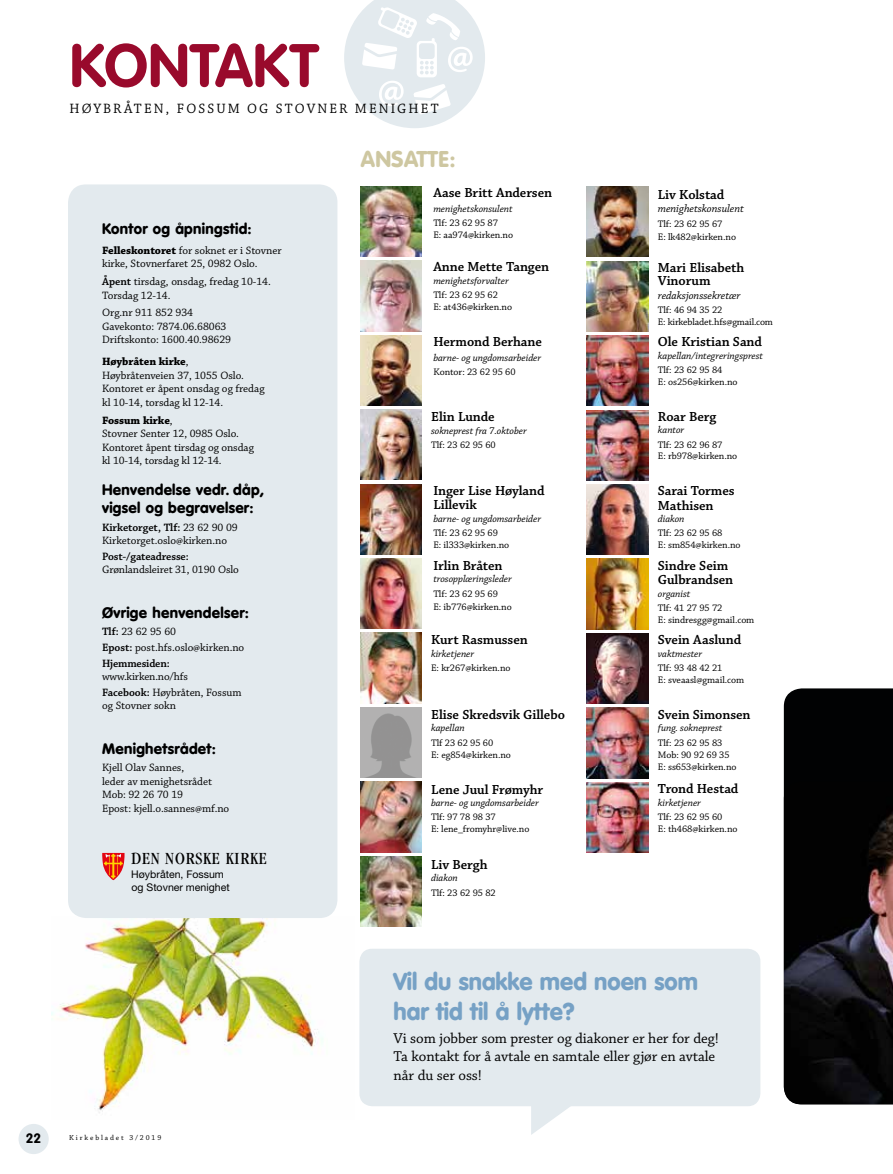
<style>
.page{position:relative;width:893px;height:1174px;background:#fff}
.page>*{position:absolute;margin:0;border:0;box-sizing:border-box;transform-origin:0 0}
.t1{font:700 60px "VAG Rounded";color:#990a2c}
.t2{font:900 24px/30px "VAG Rounded";color:#76a1c5}
.t3{font:900 22.5px "VAG Rounded";letter-spacing:.02em;color:#cec7a1}
.t4{font:condensed 17.7px "Garamond";letter-spacing:.05em;color:#000}
.t5{font:15px/18.3px "Chaparral Pro";letter-spacing:-.005em;color:#000}
.t6{font:900 15px/18px "VAG Rounded";letter-spacing:.02em;color:#000}
.t7{font:14.25px "Chaparral Pro";letter-spacing:.15em;color:#000}
.t8{font:600 13.8px/14.4px "Chaparral Pro";letter-spacing:-.005em;color:#000}
.t9{font:700 13.5px "VAG Rounded";color:#000}
.t10{font:11.25px/13.5px "Chaparral Pro";letter-spacing:-.005em;color:#000}
.t11{font:italic 11.25px "Chaparral Pro";letter-spacing:-.005em;color:#000}
.t12{font:600 11.25px "Chaparral Pro";letter-spacing:-.01em;color:#000}
.t13{font:10.5px "Helvetica Neue";color:#000}
.t14{font:italic 10.35px "Chaparral Pro";letter-spacing:-.005em;color:#000}
.t15{font:9.9px/12px "Chaparral Pro";letter-spacing:-.005em;color:#000}
.t16{font:7.5px "Chaparral Pro";letter-spacing:.25em;color:#000}
.s1{font-weight:700}
.s2{font-weight:600}
</style>
<div class="page">
<img style="left:51px;top:917px;width:274px;height:196px">
<div style="left:784px;top:688px;width:109px;height:93px;background:#010203"></div>
<img style="left:784px;top:781px;width:109px;height:323px">
<img style="left:587px;top:336px;width:61px;height:70px">
<img style="left:587px;top:410px;width:61px;height:70px">
<img style="left:587px;top:559px;width:61px;height:70px">
<img style="left:587px;top:261px;width:61px;height:70px">
<img style="left:587px;top:484px;width:61px;height:71px">
<div style="left:359px;top:948px;width:401px;height:158px;background:#e3eaee;border-radius:13px"></div>
<svg style="left:531px;top:1106px;width:40px;height:29px"></svg>
<svg style="left:344px;top:0;width:141px;height:128px"></svg>
<img style="left:587px;top:782px;width:61px;height:70px">
<img style="left:587px;top:707px;width:61px;height:71px">
<img style="left:360px;top:410px;width:61px;height:70px">
<img style="left:587px;top:186px;width:61px;height:71px">
<img style="left:360px;top:186px;width:62px;height:71px">
<img style="left:360px;top:261px;width:62px;height:70px">
<img style="left:360px;top:484px;width:62px;height:70px">
<img style="left:360px;top:558px;width:62px;height:71px">
<div style="left:68px;top:184px;width:269px;height:734px;background:#e3eaee;border-radius:18px"></div>
<svg style="left:102px;top:853px;width:23px;height:27px"></svg>
<img style="left:360px;top:335px;width:62px;height:70px">
<img style="left:360px;top:707px;width:62px;height:70px">
<img style="left:360px;top:633px;width:61px;height:70px">
<img style="left:360px;top:781px;width:62px;height:71px">
<img style="left:360px;top:856px;width:62px;height:71px">
<img style="left:587px;top:633px;width:61px;height:70px">
<div style="left:19px;top:1123px;width:30px;height:31px;background:#e3eaee;border-radius:50%"></div>
<h1 class="t1" style="left:70px;top:30px;width:251px">KONTAKT</h1>
<p class="t7" style="left:70px;top:100px;width:370px">HØYBRÅTEN, FOSSUM OG STOVNER MENIGHET</p>
<h3 class="t6" style="left:102px;top:219px;width:151px">Kontor og åpningstid:</h3>
<p class="t10" style="left:102px;top:244px;width:181px"><span class="s1">Felleskontoret</span> for soknet er i Stovner kirke, Stovnerfaret 25, 0982 Oslo.</p>
<p class="t10" style="left:102px;top:275px;width:170px"><span class="s2">Åpent</span> tirsdag, onsdag, fredag 10-14.<br>Torsdag 12-14.</p>
<p class="t10" style="left:102px;top:306px;width:131px">Org.nr 911 852 934<br>Gavekonto: 7874.06.68063<br>Driftskonto: 1600.40.98629</p>
<p class="t10" style="left:102px;top:355px;width:164px"><span class="s1">Høybråten kirke</span>,<br>Høybråtenveien 37, 1055 Oslo.<br>Kontoret er åpent onsdag og fredag kl 10-14, torsdag kl 12-14.</p>
<p class="t10" style="left:102px;top:414px;width:153px"><span class="s1">Fossum kirke</span>,<br>Stovner Senter 12, 0985 Oslo.<br>Kontoret åpent tirsdag og onsdag kl 10-14, torsdag kl 12-14.</p>
<h3 class="t6" style="left:102px;top:480px;width:164px">Henvendelse vedr. dåp, vigsel og begravelser:</h3>
<p class="t10" style="left:102px;top:521px;width:137px"><span class="s2">Kirketorget, Tlf:</span> 23 62 90 09<br>Kirketorget.oslo@kirken.no</p>
<p class="t12" style="left:102px;top:550px;width:88px">Post-/gateadresse:</p>
<p class="t10" style="left:102px;top:563px;width:138px">Grønlandsleiret 31, 0190 Oslo</p>
<h3 class="t6" style="left:102px;top:603px;width:149px">Øvrige henvendelser:</h3>
<p class="t10" style="left:102px;top:624px;width:144px;line-height:15.6px"><span class="s2">Tlf:</span> 23 62 95 60<br><span class="s2">Epost:</span> post.hfs.oslo@kirken.no<br><span class="s2">Hjemmesiden:</span></p>
<p class="t10" style="left:102px;top:669px;width:141px;line-height:15.6px">www.kirken.no/hfs<br><span class="s2">Facebook:</span> Høybråten, Fossum</p>
<p class="t10" style="left:102px;top:699px;width:75px">og Stovner sokn</p>
<h3 class="t6" style="left:102px;top:739px;width:115px">Menighetsrådet:</h3>
<p class="t10" style="left:102px;top:761px;width:129px">Kjell Olav Sannes,<br>leder av menighetsrådet<br>Mob: 92 26 70 19<br>Epost: kjell.o.sannes@mf.no</p>
<h3 class="t4" style="left:131px;top:848px;width:137px">DEN NORSKE KIRKE</h3>
<p class="t13" style="left:36px;top:880px;width:195px">Høybråten, Fossum og Stovner menighet</p>
<h3 class="t3" style="left:361px;top:145px;width:96px">ANSATTE:</h3>
<p class="t8" style="left:433px;top:185px;width:120px">Aase Britt Andersen</p>
<p class="t14" style="left:433px;top:203px;width:81px">menighetskonsulent</p>
<p class="t15" style="left:433px;top:217px;width:81px">Tlf: 23 62 95 87<br>E: aa974@kirken.no</p>
<p class="t8" style="left:433px;top:260px;width:117px">Anne Mette Tangen</p>
<p class="t14" style="left:433px;top:275px;width:77px">menighetsforvalter</p>
<p class="t15" style="left:433px;top:289px;width:80px">Tlf: 23 62 95 62<br>E: at436@kirken.no</p>
<p class="t8" style="left:433px;top:335px;width:110px">Hermond Berhane</p>
<p class="t14" style="left:433px;top:352px;width:109px">barne- og ungdomsarbeider</p>
<p class="t15" style="left:433px;top:366px;width:84px">Kontor: 23 62 95 60</p>
<p class="t8" style="left:431px;top:410px;width:65px">Elin Lunde</p>
<p class="t14" style="left:431px;top:425px;width:97px">sokneprest fra 7.oktober</p>
<p class="t15" style="left:431px;top:439px;width:66px">Tlf: 23 62 95 60</p>
<p class="t8" style="left:433px;top:484px;width:113px">Inger Lise Høyland<br>Lillevik</p>
<p class="t14" style="left:433px;top:513px;width:109px">barne- og ungdomsarbeider</p>
<p class="t15" style="left:433px;top:527px;width:77px">Tlf: 23 62 95 69<br>E: il333@kirken.no</p>
<p class="t8" style="left:433px;top:558px;width:71px">Irlin Bråten</p>
<p class="t14" style="left:433px;top:573px;width:80px">trosopplæringsleder</p>
<p class="t15" style="left:433px;top:587px;width:80px;line-height:13.5px">Tlf: 23 62 95 69<br>E: ib776@kirken.no</p>
<p class="t8" style="left:431px;top:633px;width:98px">Kurt Rasmussen</p>
<p class="t14" style="left:431px;top:648px;width:45px">kirketjener</p>
<p class="t15" style="left:431px;top:662px;width:81px">E: kr267@kirken.no</p>
<p class="t8" style="left:431px;top:708px;width:135px">Elise Skredsvik Gillebo</p>
<p class="t14" style="left:431px;top:722px;width:35px">kapellan</p>
<p class="t15" style="left:431px;top:737px;width:81px">Tlf 23 62 95 60<br>E: eg854@kirken.no</p>
<p class="t8" style="left:431px;top:782px;width:114px">Lene Juul Frømyhr</p>
<p class="t14" style="left:431px;top:797px;width:109px">barne- og ungdomsarbeider</p>
<p class="t15" style="left:431px;top:811px;width:100px">Tlf: 97 78 98 37<br>E: lene_fromyhr@live.no</p>
<p class="t8" style="left:431px;top:857px;width:58px">Liv Bergh</p>
<p class="t14" style="left:431px;top:872px;width:28px">diakon</p>
<p class="t15" style="left:431px;top:886px;width:66px">Tlf: 23 62 95 82</p>
<p class="t8" style="left:658px;top:187px;width:68px">Liv Kolstad</p>
<p class="t11" style="left:658px;top:202px;width:88px">menighetskonsulent</p>
<p class="t15" style="left:658px;top:217px;width:80px;line-height:13.5px">Tlf: 23 62 95 67<br>E: lk482@kirken.no</p>
<p class="t8" style="left:658px;top:261px;width:88px;line-height:13.8px">Mari Elisabeth<br>Vinorum</p>
<p class="t11" style="left:658px;top:289px;width:84px">redaksjonssekretær</p>
<p class="t15" style="left:658px;top:304px;width:117px">Tlf: 46 94 35 22<br>E: kirkebladet.hfs@gmail.com</p>
<p class="t8" style="left:658px;top:335px;width:106px">Ole Kristian Sand</p>
<p class="t14" style="left:658px;top:349px;width:107px">kapellan/integreringsprest</p>
<p class="t15" style="left:658px;top:364px;width:81px">Tlf: 23 62 95 84<br>E: os256@kirken.no</p>
<p class="t8" style="left:658px;top:409px;width:60px">Roar Berg</p>
<p class="t14" style="left:658px;top:424px;width:28px">kantor</p>
<p class="t15" style="left:658px;top:439px;width:81px">Tlf: 23 62 96 87<br>E: rb978@kirken.no</p>
<p class="t8" style="left:658px;top:484px;width:78px">Sarai Tormes<br>Mathisen</p>
<p class="t14" style="left:658px;top:513px;width:28px">diakon</p>
<p class="t15" style="left:658px;top:528px;width:84px">Tlf: 23 62 95 68<br>E: sm854@kirken.no</p>
<p class="t8" style="left:658px;top:558px;width:77px">Sindre Seim<br>Gulbrandsen</p>
<p class="t14" style="left:658px;top:587px;width:34px">organist</p>
<p class="t15" style="left:658px;top:602px;width:98px">Tlf: 41 27 95 72<br>E: sindresgg@gmail.com</p>
<p class="t8" style="left:658px;top:633px;width:85px">Svein Aaslund</p>
<p class="t14" style="left:658px;top:648px;width:46px">vaktmester</p>
<p class="t15" style="left:658px;top:662px;width:88px">Tlf: 93 48 42 21<br>E: sveaasl@gmail.com</p>
<p class="t8" style="left:658px;top:708px;width:94px">Svein Simonsen</p>
<p class="t14" style="left:658px;top:722px;width:66px">fung. sokneprest</p>
<p class="t15" style="left:658px;top:737px;width:80px">Tlf: 23 62 95 83<br>Mob: 90 92 69 35<br>E: ss653@kirken.no</p>
<p class="t8" style="left:658px;top:782px;width:82px">Trond Hestad</p>
<p class="t14" style="left:658px;top:797px;width:45px">kirketjener</p>
<p class="t15" style="left:658px;top:811px;width:81px">Tlf: 23 62 95 60<br>E: th468@kirken.no</p>
<p class="t9" style="left:26px;top:1130px;width:17px">22</p>
<p class="t16" style="left:69px;top:1133px;width:94px">Kirkebladet 3/2019</p>
<h2 class="t2" style="left:393px;top:966px;width:306px">Vil du snakke med noen som har tid til å lytte?</h2>
<h3 class="t5" style="left:393px;top:1029px;width:327px">Vi som jobber som prester og diakoner er her for deg!<br>Ta kontakt for å avtale en samtale eller gjør en avtale når du ser oss!</h3>
</div>
